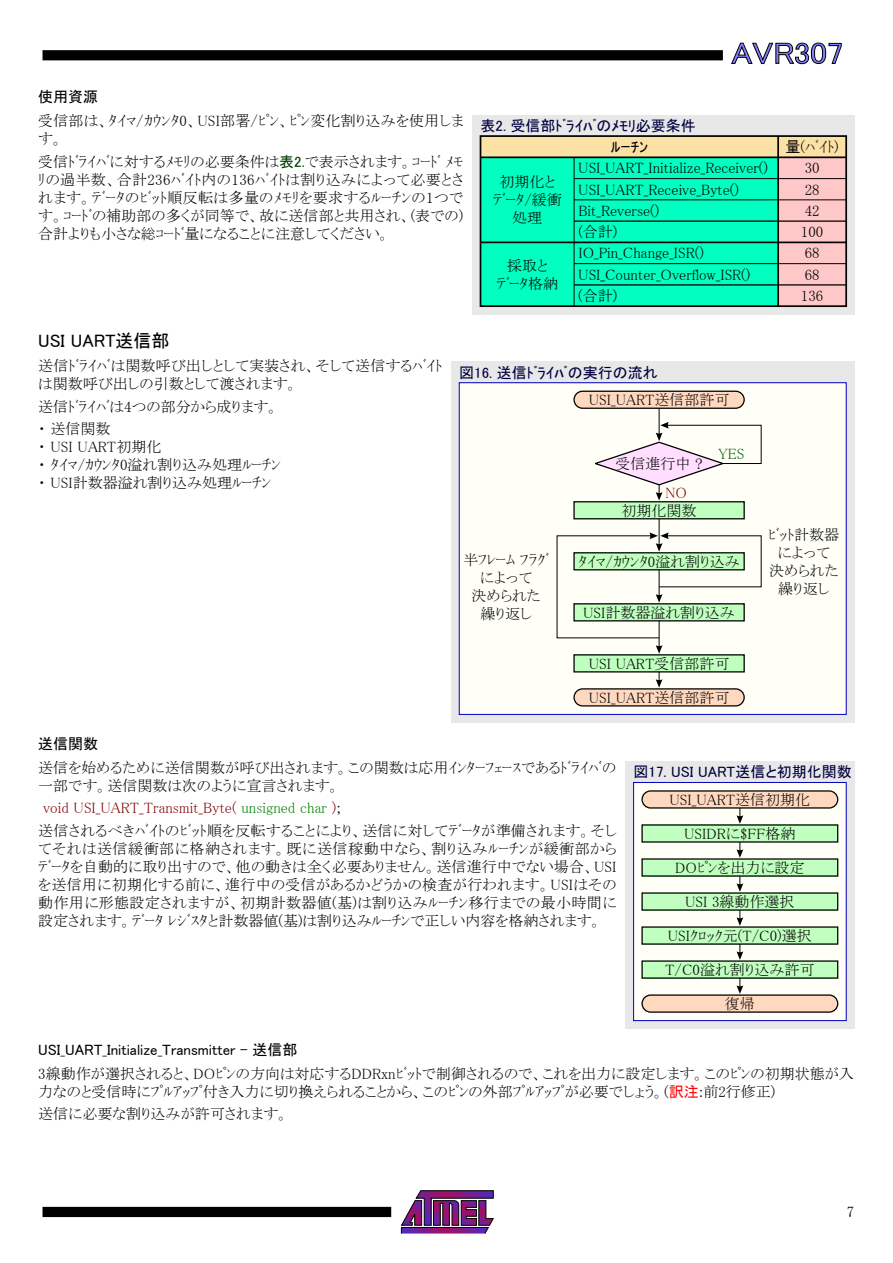
<style>
.page{position:relative;width:893px;height:1263px;background:#fff}
.page>*{position:absolute;margin:0;border:0;box-sizing:border-box;transform-origin:0 0}
.t1{font:30px "MS P Gothic";color:#8080ff;scale:1.1 1}
.t2{font:18px "MS P Gothic";color:#000}
.t3{font:15px/18px "MS P Mincho";color:#000}
.t4{font:15px/22.5px "MS P Mincho";letter-spacing:.02em;color:#000}
.t5{font:15px "MS P Gothic";color:#000040}
.t6{font:15px "MS P Gothic";color:#000}
.t7{font:15px "MS P Mincho";color:#006000}
.t8{font:15px "MS P Mincho";color:#800000}
.s1{font-family:"MS P Gothic";color:#004000}
.s2{font-family:"MS P Gothic"}
.s3{color:#800000}
.s4{color:#008000}
.s5{font-family:"MS P Gothic";color:#f00}
</style>
<div class="page">
<svg style="left:401px;top:1190px;width:93px;height:44px"></svg>
<div style="left:43px;top:1207px;width:348px;height:10px;background:#000"></div>
<div style="left:43px;top:50px;width:680px;height:10px;background:#000"></div>
<svg style="left:731px;top:43px;width:111px;height:21px"></svg>
<div style="left:472px;top:115px;width:383px;height:200px;background:#e8e8e8"></div>
<div style="left:480px;top:157px;width:298px;height:149px;background:#00ffc0"></div>
<div style="left:778px;top:157px;width:68px;height:149px;background:#ffc8c8"></div>
<div style="left:480px;top:136px;width:366px;height:21px;background:#fce1a4"></div>
<div style="left:480px;top:135px;width:367px;height:172px;border:2px solid #000"></div>
<hr style="left:574px;top:157px;width:1px;height:149px;background:#000">
<hr style="left:777px;top:136px;width:2px;height:170px;background:#000">
<hr style="left:480px;top:156px;width:366px;height:2px;background:#000">
<hr style="left:574px;top:178px;width:272px;height:1px;background:#000">
<hr style="left:574px;top:199px;width:272px;height:1px;background:#000">
<hr style="left:574px;top:220px;width:272px;height:2px;background:#000">
<hr style="left:480px;top:242px;width:366px;height:1px;background:#000">
<hr style="left:574px;top:263px;width:272px;height:1px;background:#000">
<hr style="left:574px;top:284px;width:272px;height:2px;background:#000">
<div style="left:451px;top:361px;width:404px;height:362px;background:#e8e8e8"></div>
<div style="left:459px;top:383px;width:387px;height:331px;background:#fffff7"></div>
<div style="left:459px;top:382px;width:388px;height:333px;border:1px solid #0000c0"></div>
<div style="left:574px;top:391px;width:170px;height:17px;background:#ffd8c0;border-radius:9px"></div>
<div style="left:573px;top:391px;width:172px;height:18px;border:1px solid #000;border-radius:9px"></div>
<div style="left:574px;top:502px;width:170px;height:17px;background:#c0ffc0"></div>
<div style="left:573px;top:501px;width:172px;height:18px;border:1px solid #000"></div>
<div style="left:574px;top:655px;width:170px;height:17px;background:#c0ffc0"></div>
<div style="left:574px;top:689px;width:170px;height:17px;background:#ffd8c0;border-radius:9px"></div>
<div style="left:573px;top:688px;width:172px;height:18px;border:1px solid #000;border-radius:9px"></div>
<hr style="left:659px;top:408px;width:1px;height:30px;background:#000">
<hr style="left:659px;top:519px;width:1px;height:30px;background:#000">
<hr style="left:659px;top:621px;width:1px;height:30px;background:#000">
<svg style="left:656px;top:645px;width:6px;height:9px"></svg>
<svg style="left:656px;top:672px;width:6px;height:16px"></svg>
<svg style="left:556px;top:532px;width:206px;height:107px"></svg>
<svg style="left:595px;top:422px;width:167px;height:79px"></svg>
<div style="left:625px;top:761px;width:230px;height:268px;background:#e8e8e8"></div>
<div style="left:634px;top:782px;width:212px;height:238px;background:#fffff7"></div>
<div style="left:633px;top:782px;width:214px;height:239px;border:1px solid #0000c0"></div>
<div style="left:642px;top:791px;width:196px;height:17px;background:#ffd8c0;border-radius:9px"></div>
<div style="left:641px;top:790px;width:197px;height:19px;border:1px solid #000;border-radius:9px"></div>
<div style="left:642px;top:825px;width:196px;height:17px;background:#c0ffc0"></div>
<div style="left:642px;top:859px;width:196px;height:17px;background:#c0ffc0"></div>
<div style="left:642px;top:893px;width:196px;height:17px;background:#c0ffc0"></div>
<div style="left:642px;top:927px;width:196px;height:17px;background:#c0ffc0"></div>
<div style="left:642px;top:961px;width:196px;height:17px;background:#c0ffc0"></div>
<div style="left:642px;top:995px;width:196px;height:17px;background:#ffd8c0;border-radius:9px"></div>
<div style="left:641px;top:994px;width:197px;height:19px;border:1px solid #000;border-radius:9px"></div>
<svg style="left:736px;top:808px;width:7px;height:16px"></svg>
<svg style="left:736px;top:842px;width:7px;height:16px"></svg>
<svg style="left:736px;top:876px;width:7px;height:16px"></svg>
<svg style="left:736px;top:910px;width:7px;height:16px"></svg>
<svg style="left:736px;top:944px;width:7px;height:16px"></svg>
<svg style="left:736px;top:978px;width:7px;height:16px"></svg>
<p class="t6" style="left:38px;top:89px;width:61px">使用資源</p>
<p class="t3" style="left:38px;top:112px;width:427px">受信部は、ﾀｲﾏ/ｶｳﾝﾀ0、USI部署/ﾋﾟﾝ、ﾋﾟﾝ変化割り込みを使用します。</p>
<p class="t3" style="left:38px;top:152px;width:427px;text-align:justify">受信ﾄﾞﾗｲﾊﾞに対するﾒﾓﾘの必要条件は<span class="s1">表2.</span>で表示されます。ｺｰﾄﾞ ﾒﾓﾘの過半数、合計236ﾊﾞｲﾄ内の136ﾊﾞｲﾄは割り込みによって必要とされます。ﾃﾞｰﾀのﾋﾞｯﾄ順反転は多量のﾒﾓﾘを要求するﾙｰﾁﾝの1つです。ｺｰﾄﾞの補助部の多くが同等で、故に送信部と共用され、(表での)合計よりも小さな総ｺｰﾄﾞ量になることに注意してください。</p>
<h1 class="t1" style="left:731px;top:38px;width:103px">AVR307</h1>
<p class="t5" style="left:480px;top:118px;width:217px">表2. 受信部ﾄﾞﾗｲﾊﾞのﾒﾓﾘ必要条件</p>
<p class="t6" style="left:611px;top:139px;width:38px">ﾙｰﾁﾝ</p>
<p class="t3" style="left:785px;top:138px;width:55px"><span class="s2">量</span>(ﾊﾞｲﾄ)</p>
<p class="t3" style="left:578px;top:159px;width:191px">USI_UART_Initialize_Receiver()</p>
<p class="t3" style="left:805px;top:159px;width:16px">30</p>
<p class="t3" style="left:499px;top:173px;width:57px">初期化と</p>
<p class="t3" style="left:578px;top:180px;width:162px">USI_UART_Receive_Byte()</p>
<p class="t3" style="left:805px;top:180px;width:16px">28</p>
<p class="t3" style="left:493px;top:191px;width:71px;text-align:center">ﾃﾞｰﾀ/緩衝処理</p>
<p class="t3" style="left:578px;top:201px;width:83px">Bit_Reverse()</p>
<p class="t3" style="left:805px;top:201px;width:16px">42</p>
<p class="t3" style="left:578px;top:223px;width:41px">(合計)</p>
<p class="t3" style="left:801px;top:223px;width:24px">100</p>
<p class="t3" style="left:578px;top:244px;width:127px">IO_Pin_Change_ISR()</p>
<p class="t3" style="left:805px;top:244px;width:16px">68</p>
<p class="t3" style="left:496px;top:256px;width:63px;text-align:center">採取と<br>ﾃﾞｰﾀ格納</p>
<p class="t3" style="left:578px;top:265px;width:174px">USI_Counter_Overflow_ISR()</p>
<p class="t3" style="left:805px;top:265px;width:16px">68</p>
<p class="t3" style="left:578px;top:286px;width:41px">(合計)</p>
<p class="t3" style="left:801px;top:286px;width:24px">136</p>
<p class="t2" style="left:38px;top:332px;width:133px">USI UART送信部</p>
<p class="t3" style="left:38px;top:357px;width:405px">送信ﾄﾞﾗｲﾊﾞは関数呼び出しとして実装され、そして送信するﾊﾞｲﾄは関数呼び出しの引数として渡されます。</p>
<p class="t3" style="left:38px;top:395px;width:242px;line-height:22.5px">送信ﾄﾞﾗｲﾊﾞは4つの部分から成ります。・ 送信関数</p>
<p class="t3" style="left:38px;top:438px;width:244px">・ USI UART初期化<br>・ ﾀｲﾏ/ｶｳﾝﾀ0溢れ割り込み処理ﾙｰﾁﾝ・ USI計数器溢れ割り込み処理ﾙｰﾁﾝ</p>
<p class="t5" style="left:459px;top:365px;width:200px">図16. 送信ﾄﾞﾗｲﾊﾞの実行の流れ</p>
<p class="t3" style="left:589px;top:391px;width:142px">USI_UART送信部許可</p>
<p class="t3" style="left:463px;top:551px;width:87px;text-align:center">半ﾌﾚｰﾑ ﾌﾗｸﾞによって<br>決められた繰り返し</p>
<p class="t3" style="left:616px;top:454px;width:89px">受信進行中 ?</p>
<p class="t8" style="left:665px;top:485px;width:23px">NO</p>
<p class="t3" style="left:622px;top:501px;width:76px">初期化関数</p>
<p class="t7" style="left:718px;top:446px;width:27px">YES</p>
<p class="t3" style="left:578px;top:552px;width:163px">ﾀｲﾏ/ｶｳﾝﾀ0溢れ割り込み</p>
<p class="t3" style="left:583px;top:603px;width:153px">USI計数器溢れ割り込み</p>
<p class="t3" style="left:589px;top:654px;width:142px">USI UART受信部許可</p>
<p class="t3" style="left:589px;top:688px;width:142px">USI_UART送信部許可</p>
<p class="t3" style="left:768px;top:525px;width:73px;text-align:center">ﾋﾞｯﾄ計数器によって<br>決められた繰り返し</p>
<p class="t6" style="left:38px;top:736px;width:61px">送信関数</p>
<p class="t3" style="left:38px;top:758px;width:580px">送信を始めるために送信関数が呼び出されます。この関数は応用ｲﾝﾀｰﾌｪｰｽであるﾄﾞﾗｲﾊﾞの一部です。送信関数は次のように宣言されます。</p>
<p class="t4" style="left:38px;top:796px;width:580px;text-indent:5px"><span class="s3">void USI_UART_Transmit_Byte(</span> <span class="s4">unsigned char</span> <span class="s3">)</span>;<br>送信されるべきﾊﾞｲﾄのﾋﾞｯﾄ順を反転することにより、送信に対してﾃﾞｰﾀが準備されます。そし</p>
<p class="t3" style="left:38px;top:839px;width:580px;text-align:justify">てそれは送信緩衝部に格納されます。既に送信稼動中なら、割り込みﾙｰﾁﾝが緩衝部からﾃﾞｰﾀを自動的に取り出すので、他の動きは全く必要ありません。送信進行中でない場合、USIを送信用に初期化する前に、進行中の受信があるかどうかの検査が行われます。USIはその動作用に形態設定されますが、初期計数器値(基)は割り込みﾙｰﾁﾝ移行までの最小時間に設定されます。ﾃﾞｰﾀ ﾚｼﾞｽﾀと計数器値(基)は割り込みﾙｰﾁﾝで正しい内容を格納されます。</p>
<p class="t5" style="left:634px;top:764px;width:220px">図17. USI UART送信と初期化関数</p>
<p class="t3" style="left:670px;top:790px;width:142px">USI_UART送信初期化</p>
<p class="t3" style="left:684px;top:824px;width:113px">USIDRに$FF格納</p>
<p class="t3" style="left:675px;top:858px;width:131px">DOﾋﾟﾝを出力に設定</p>
<p class="t3" style="left:685px;top:892px;width:111px">USI 3線動作選択</p>
<p class="t3" style="left:668px;top:926px;width:145px">USIｸﾛｯｸ元(T/C0)選択</p>
<p class="t3" style="left:665px;top:960px;width:151px">T/C0溢れ割り込み許可</p>
<p class="t3" style="left:725px;top:994px;width:31px">復帰</p>
<p class="t6" style="left:38px;top:1042px;width:261px">USI_UART_Initialize_Transmitter - 送信部</p>
<p class="t3" style="left:38px;top:1064px;width:817px">3線動作が選択されると、DOﾋﾟﾝの方向は対応するDDRxnﾋﾞｯﾄで制御されるので、これを出力に設定します。このﾋﾟﾝの初期状態が入力なのと受信時にﾌﾟﾙｱｯﾌﾟ付き入力に切り換えられることから、このﾋﾟﾝの外部ﾌﾟﾙｱｯﾌﾟが必要でしょう。(<span class="s5">訳注</span>:前2行修正)</p>
<p class="t3" style="left:38px;top:1105px;width:252px">送信に必要な割り込みが許可されます。</p>
<p class="t3" style="left:847px;top:1202px;width:9px">7</p>
</div>
